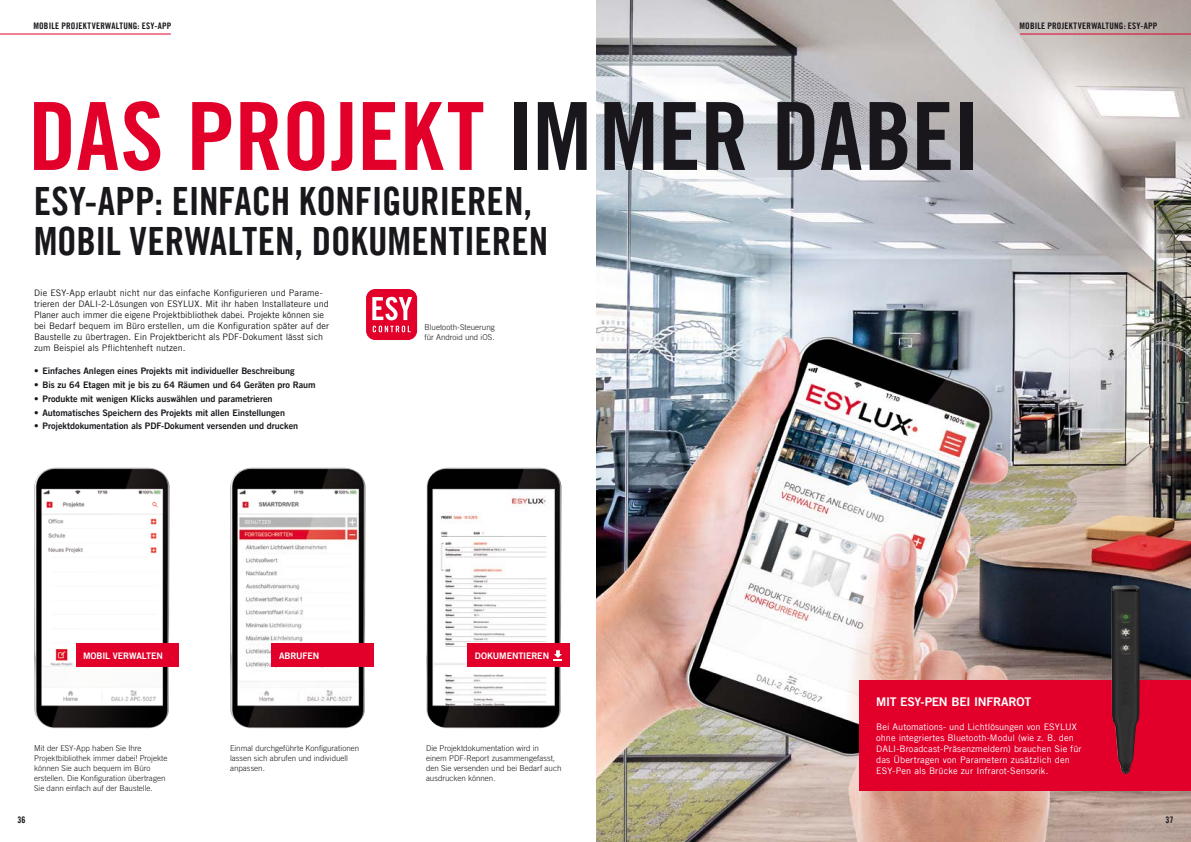
<style>
.page{position:relative;width:1191px;height:842px;background:#fff}
.page>*{position:absolute;margin:0;border:0;box-sizing:border-box;transform-origin:0 0}
.t1{font:94px "Trade Gothic LT Com Bd Cn 20";letter-spacing:-.005em;color:#e2002b}
.t2{font:39px/39.7px "Trade Gothic LT Com Bd Cn 20";letter-spacing:-.005em;color:#1a171c}
.t3{font:12px "Trade Gothic LT Com Bd 2";letter-spacing:-.025em;color:#fff}
.t4{font:9px/11px "Trade Gothic LT Com";letter-spacing:.005em;color:#1a171c}
.t5{font:9px "Trade Gothic LT Com Bd 2";letter-spacing:-.005em;color:#1a171c}
.t6{font:9px/11px "Trade Gothic LT Com";letter-spacing:.01em;color:#fff}
.t7{font:9px "Trade Gothic LT Com Bd Cn 20";letter-spacing:.025em;color:#1a171c}
.t8{font:9px "Trade Gothic LT Com Bd 2";letter-spacing:-.015em;color:#fff}
.t9{font:300 8px/10px "Trade Gothic LT Com";color:#1a171c}
.s1{color:#1a171c}
</style>
<div class="page">
<img style="left:596px;top:0;width:595px;height:842px">
<img style="left:230px;top:468px;width:135px;height:260px">
<div style="left:272px;top:643px;width:102px;height:24px;background:#e2002b"></div>
<img style="left:34px;top:468px;width:135px;height:260px">
<div style="left:76px;top:643px;width:102px;height:24px;background:#e2002b"></div>
<img style="left:426px;top:468px;width:135px;height:260px">
<div style="left:468px;top:643px;width:102px;height:24px;background:#e2002b"></div>
<svg style="left:554px;top:650px;width:8px;height:10px"></svg>
<div style="left:366px;top:289px;width:51px;height:51px;background:#e2002b;border-radius:9px"></div>
<svg style="left:373px;top:326px;width:37px;height:6px"></svg>
<svg style="left:372px;top:297px;width:40px;height:23px"></svg>
<hr style="left:0;top:34px;width:171px;height:1px;background:#e2002b">
<hr style="left:1020px;top:34px;width:171px;height:1px;background:#e2002b">
<div style="left:859px;top:681px;width:332px;height:110px;background:#e2002b"></div>
<img style="left:1111px;top:586px;width:29px;height:188px">
<p class="t7" style="left:33px;top:20px;width:139px">MOBILE PROJEKTVERWALTUNG: ESY-APP</p>
<p class="t7" style="left:1019px;top:20px;width:139px">MOBILE PROJEKTVERWALTUNG: ESY-APP</p>
<h1 class="t1" style="left:28px;top:79px;width:953px">DAS PROJEKT <span class="s1">IMMER DABEI</span></h1>
<h2 class="t2" style="left:34px;top:181px;width:516px">ESY-APP: EINFACH KONFIGURIEREN,<br>MOBIL VERWALTEN, DOKUMENTIEREN</h2>
<p class="t4" style="left:34px;top:287px;width:296px">Die ESY-App erlaubt nicht nur das einfache Konfigurieren und Parame&shy;trieren der DALI-2-Lösungen von ESYLUX. Mit ihr haben Installateure und Planer auch immer die eigene Projektbibliothek dabei. Projekte können sie bei Bedarf bequem im Büro erstellen, um die Konfiguration später auf der Baustelle zu übertragen. Ein Projektbericht als PDF-Dokument lässt sich zum Beispiel als Pflichtenheft nutzen.</p>
<p class="t9" style="left:424px;top:322px;width:72px">Bluetooth-Steuerung für Android und iOS.</p>
<p class="t5" style="left:34px;top:365px;width:262px">• Einfaches Anlegen eines Projekts mit individueller Beschreibung</p>
<p class="t5" style="left:34px;top:379px;width:283px">• Bis zu 64 Etagen mit je bis zu 64 Räumen und 64 Geräten pro Raum</p>
<p class="t5" style="left:34px;top:393px;width:240px">• Produkte mit wenigen Klicks auswählen und parametrieren</p>
<p class="t5" style="left:34px;top:407px;width:252px">• Automatisches Speichern des Projekts mit allen Einstellungen</p>
<p class="t5" style="left:34px;top:421px;width:266px">• Projektdokumentation als PDF-Dokument versenden und drucken</p>
<p class="t8" style="left:83px;top:650px;width:81px">MOBIL VERWALTEN</p>
<p class="t8" style="left:279px;top:650px;width:42px">ABRUFEN</p>
<p class="t8" style="left:475px;top:650px;width:76px">DOKUMENTIEREN</p>
<h3 class="t3" style="left:876px;top:695px;width:156px">MIT ESY-PEN BEI INFRAROT</h3>
<p class="t9" style="left:34px;top:743px;width:135px">Mit der ESY-App haben Sie Ihre Projektbibliothek immer dabei! Projekte können Sie auch bequem im Büro erstellen. Die Konfiguration übertragen Sie dann einfach auf der Baustelle.</p>
<p class="t9" style="left:230px;top:743px;width:131px">Einmal durchgeführte Konfigurationen lassen sich abrufen und individuell anpassen.</p>
<p class="t9" style="left:426px;top:743px;width:137px">Die Projektdokumentation wird in einem PDF-Report zusammengefasst, den Sie versenden und bei Bedarf auch ausdrucken können.</p>
<p class="t6" style="left:876px;top:721px;width:207px">Bei Automations- und Lichtlösungen von ESYLUX ohne integriertes Bluetooth-Modul (wie z. B. den DALI-Broadcast-Präsenzmeldern) brauchen Sie für das Übertragen von Parametern zusätzlich den ESY-Pen als Brücke zur Infrarot-Sensorik.</p>
<p class="t7" style="left:18px;top:814px;width:9px">36</p>
<p class="t7" style="left:1165px;top:814px;width:9px">37</p>
</div>
